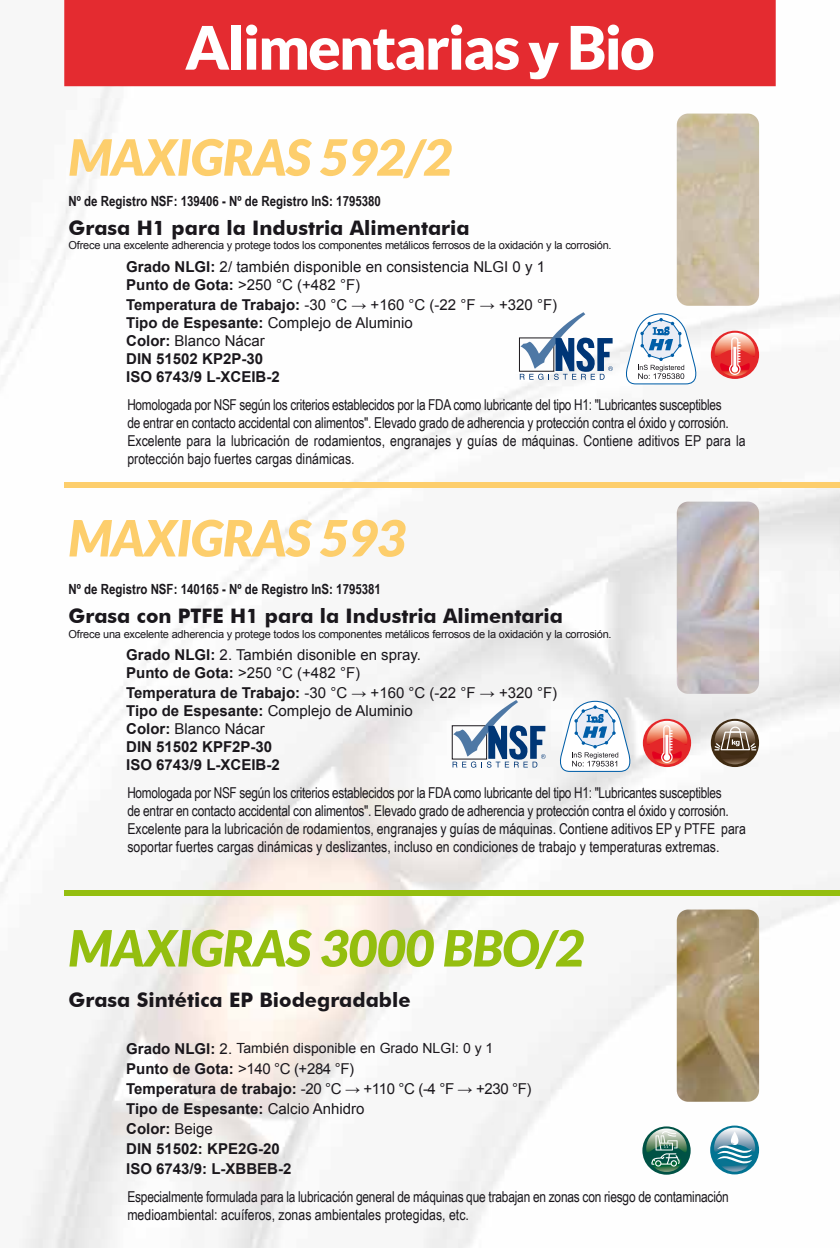
<style>
.page{position:relative;width:840px;height:1248px;background:#fff}
.page>*{position:absolute;margin:0;border:0;box-sizing:border-box;transform-origin:0 0}
.t1{font:900 60px "Lato";letter-spacing:-.03em;color:#fff}
.t2{font:italic 900 50px "Lato";letter-spacing:-.01em;color:#fdce6c}
.t3{font:italic 900 50px "Lato";letter-spacing:-.01em;color:#94be0f}
.t4{font:700 20px "Futura BT";color:#1a171c}
.t5{font:15px/18px "Arial Narrow";letter-spacing:-.015em;color:#1a171c;scale:.96 1}
.t6{font:700 15px/18px "Arial";color:#1a171c}
.t7{font:15px/18px "Arial Narrow";letter-spacing:-.015em;color:#1a171c}
.t8{font:15px/18px "Arial";color:#1a171c}
.t9{font:700 14px "Arial Narrow";color:#1a171c}
.t10{font:14px "Arial";color:#1a171c}
.t11{font:11px "Arial";letter-spacing:-.02em;color:#1a171c}
.s1{font-family:"Arial";font-size:50px}
.s2{font-weight:700}
.s3{font-weight:400}
.s4{font-weight:700;font-size:15px}
.s5{font-size:15px}
</style>
<div class="page">
<img style="left:0;top:0;width:839px;height:1247px">
<img style="left:676px;top:909px;width:82px;height:192px">
<svg style="left:642px;top:1126px;width:48px;height:48px"></svg>
<svg style="left:646px;top:1128px;width:40px;height:43px;background:#699785"></svg>
<svg style="left:709px;top:1125px;width:49px;height:49px"></svg>
<svg style="left:713px;top:1127px;width:41px;height:44px"></svg>
<img style="left:676px;top:113px;width:82px;height:193px">
<div style="left:64px;top:0;width:711px;height:86px;background:#e42b30"></div>
<div style="left:64px;top:482px;width:775px;height:6px;background:#fdce6c"></div>
<div style="left:64px;top:890px;width:775px;height:5px;background:#94be0f"></div>
<img style="left:676px;top:501px;width:82px;height:192px">
<svg style="left:555px;top:700px;width:78px;height:72px"></svg>
<svg style="left:452px;top:700px;width:93px;height:67px"></svg>
<svg style="left:710px;top:718px;width:48px;height:49px"></svg>
<svg style="left:713px;top:720px;width:43px;height:44px;background:#887968"></svg>
<svg style="left:642px;top:718px;width:48px;height:49px"></svg>
<svg style="left:646px;top:720px;width:41px;height:44px;background:#ec7973"></svg>
<svg style="left:519px;top:312px;width:93px;height:68px"></svg>
<svg style="left:620px;top:313px;width:78px;height:72px"></svg>
<svg style="left:710px;top:331px;width:48px;height:48px"></svg>
<svg style="left:714px;top:333px;width:40px;height:43px;background:#ed7973"></svg>
<h1 class="t1" style="left:185px;top:13px;width:471px">Alimentarias <span class="s1">y</span> Bio</h1>
<h2 class="t2" style="left:68px;top:128px;width:385px">MAXIGRAS 592/2</h2>
<p class="t9" style="left:69px;top:190px;width:314px">Nº de Registro NSF: 139406 - Nº de Registro InS: 1795380</p>
<p class="t11" style="left:69px;top:238px;width:544px">Ofrece una excelente adherencia y protege todos los componentes metálicos ferrosos de la oxidación y la corrosión.</p>
<h3 class="t4" style="left:69px;top:215px;width:402px">Grasa H1 para la Industria Alimentaria</h3>
<p class="t8" style="left:126px;top:257px;width:420px"><span class="s2">Grado NLGI:</span> 2/ también disponible en consistencia NLGI 0 y 1<br><span class="s2">Punto de Gota:</span> &gt;250 °C (+482 °F)</p>
<p class="t6" style="left:126px;top:296px;width:432px">Temperatura de Trabajo: <span class="s3">-30 °C → +160 °C (-22 °F → +320 °F)<br></span>Tipo de Espesante: <span class="s3">Complejo de Aluminio<br></span>Color: <span class="s3">Blanco Nácar<br></span>DIN 51502 KP2P-30<br>ISO 6743/9 L-XCEIB-2</p>
<p class="t5" style="left:127px;top:395px;width:645px">Homologada por NSF según los criterios establecidos por la FDA como lubricante del tipo H1: "Lubricantes susceptibles<br>de entrar en contacto accidental con alimentos". Elevado grado de adherencia y protección contra el óxido y corrosión.<br>Excelente para la lubricación de rodamientos, engranajes y guías de máquinas. Contiene aditivos EP para la protección bajo fuertes cargas dinámicas.</p>
<h2 class="t2" style="left:68px;top:509px;width:338px">MAXIGRAS 593</h2>
<p class="t9" style="left:69px;top:578px;width:314px">Nº de Registro NSF: 140165 - Nº de Registro InS: 1795381</p>
<p class="t11" style="left:69px;top:626px;width:544px">Ofrece una excelente adherencia y protege todos los componentes metálicos ferrosos de la oxidación y la corrosión.</p>
<h3 class="t4" style="left:69px;top:603px;width:495px">Grasa con PTFE H1 para la Industria Alimentaria</h3>
<p class="t8" style="left:126px;top:645px;width:296px"><span class="s2">Grado NLGI:</span> 2. También disonible en spray.<br><span class="s2">Punto de Gota:</span> &gt;250 °C (+482 °F)</p>
<p class="t6" style="left:126px;top:683px;width:432px">Temperatura de Trabajo: <span class="s3">-30 °C → +160 °C (-22 °F → +320 °F)<br></span>Tipo de Espesante: <span class="s3">Complejo de Aluminio<br></span>Color: <span class="s3">Blanco Nácar<br></span>DIN 51502 KPF2P-30<br>ISO 6743/9 L-XCEIB-2</p>
<p class="t5" style="left:127px;top:783px;width:645px">Homologada por NSF según los criterios establecidos por la FDA como lubricante del tipo H1: "Lubricantes susceptibles<br>de entrar en contacto accidental con alimentos". Elevado grado de adherencia y protección contra el óxido y corrosión.<br>Excelente para la lubricación de rodamientos, engranajes y guías de máquinas. Contiene aditivos EP y PTFE para soportar fuertes cargas dinámicas y deslizantes, incluso en condiciones de trabajo y temperaturas extremas.</p>
<h2 class="t3" style="left:68px;top:918px;width:517px">MAXIGRAS 3000 BBO/2</h2>
<h3 class="t4" style="left:69px;top:987px;width:343px">Grasa Sintética EP Biodegradable</h3>
<p class="t10" style="left:126px;top:1039px;width:368px"><span class="s4">Grado NLGI:</span> <span class="s5">2.</span> También disponible en Grado NLGI: 0 y 1</p>
<p class="t6" style="left:126px;top:1058px;width:406px;line-height:20px">Punto de Gota: <span class="s3">&gt;140 °C (+284 °F)<br></span>Temperatura de trabajo: <span class="s3">-20 °C → +110 °C (-4 °F → +230 °F)<br></span>Tipo de Espesante: <span class="s3">Calcio Anhidro<br></span>Color: <span class="s3">Beige<br></span>DIN 51502: KPE2G-20<br>ISO 6743/9: L-XBBEB-2</p>
<p class="t7" style="left:127px;top:1187px;width:602px">Especialmente formulada para la lubricación general de máquinas que trabajan en zonas con riesgo de contaminación medioambiental: acuíferos, zonas ambientales protegidas, etc.</p>
</div>
